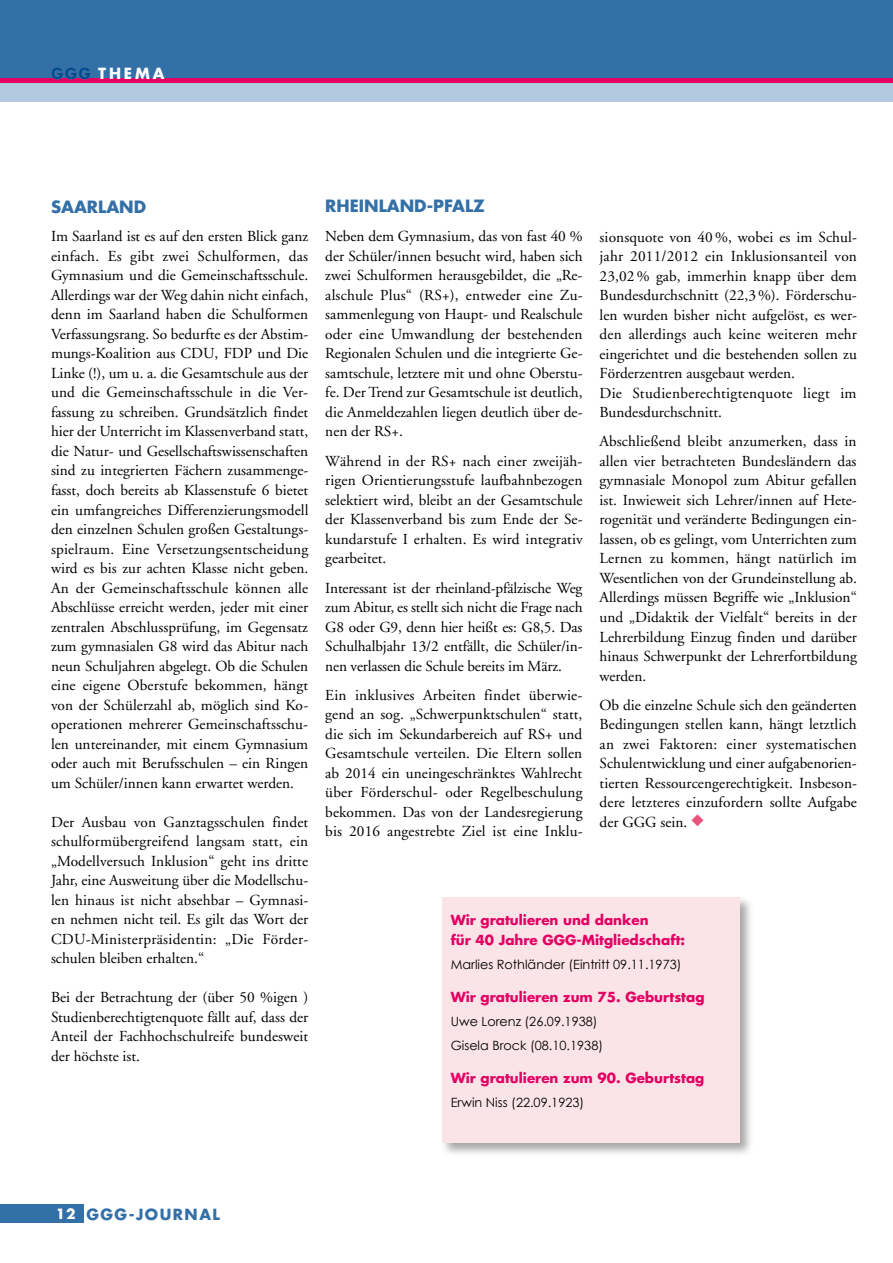
<style>
.page{position:relative;width:893px;height:1263px;background:#fff}
.page>*{position:absolute;margin:0;border:0;box-sizing:border-box;transform-origin:0 0}
.t1{font:700 16.5px "Futura";color:#3370a8}
.t2{font:15.3px/19.5px "Adobe Garamond";color:#000;text-align:justify}
.t3{font:700 15px "Futura";letter-spacing:.1em;color:#3370a8}
.t4{font:700 15px "Futura";color:#fff}
.t5{font:700 13.5px/19.5px "Futura";color:#e30062}
.t6{font:12.75px/23.7px "Century Gothic";color:#000}
.s1{color:#9c9e9f}
.s2{color:#e8527d}
.s3{font-size:13.8px;color:#fff}
</style>
<div class="page">
<div style="left:0;top:0;width:893px;height:79px;background:#3370a8"></div>
<div style="left:0;top:83px;width:893px;height:19px;background:#b3c9df"></div>
<hr style="left:0;top:79px;width:893px;height:4px;background:#e30062">
<div style="left:0;top:1204px;width:83px;height:19px;background:#3370a8"></div>
<div style="left:440px;top:895px;width:314px;height:262px;background:#000;opacity:.35"></div>
<div style="left:442px;top:897px;width:298px;height:246px;background:#fbe4e8"></div>
<p class="t4" style="left:51px;top:63px;width:62px"><span class="s1">GGG</span> Them</p>
<p class="t4" style="left:153px;top:63px;width:13px">a</p>
<p class="t1" style="left:51px;top:196px;width:82px">Saarland</p>
<p class="t1" style="left:325px;top:195px;width:12px">Rheinl</p>
<p class="t1" style="left:387px;top:195px;width:89px">and-Pfalz</p>
<p class="t2" style="left:51px;top:227px;width:259px">Im Saarland ist es auf den ersten Blick ganz einfach. Es gibt zwei Schulformen, das Gymnasium und die Gemeinschaftsschule.<br>Allerdings war der Weg dahin nicht einfach, denn im Saarland haben die Schulformen Verfassungsrang. So bedurfte es der Abstim&shy;mungs-Koalition aus CDU, FDP und Die Linke (!), um u. a. die Gesamtschule aus der und die Gemeinschaftsschule in die Ver&shy;fassung zu schreiben. Grundsätzlich findet hier der Unterricht im Klassenverband statt, die Natur- und Gesellschaftswissenschaften sind zu integrierten Fächern zusammenge&shy;fasst, doch bereits ab Klassenstufe 6 bietet ein umfangreiches Differenzierungsmodell den einzelnen Schulen großen Gestaltungs&shy;spielraum. Eine Versetzungsentscheidung wird es bis zur achten Klasse nicht geben.<br>An der Gemeinschaftsschule können alle Abschlüsse erreicht werden, jeder mit einer zentralen Abschlussprüfung, im Gegensatz zum gymnasialen G8 wird das Abitur nach neun Schuljahren abgelegt. Ob die Schulen eine eigene Oberstufe bekommen, hängt von der Schülerzahl ab, möglich sind Ko&shy;operationen mehrerer Gemeinschaftsschu&shy;len untereinander, mit einem Gymnasium oder auch mit Berufsschulen – ein Ringen um Schüler/innen kann erwartet werden.</p>
<p class="t2" style="left:51px;top:812px;width:259px">Der Ausbau von Ganztagsschulen findet schulformübergreifend langsam statt, ein „Modellversuch Inklusion“ geht ins dritte Jahr, eine Ausweitung über die Modellschu&shy;len hinaus ist nicht absehbar – Gymnasi&shy;en nehmen nicht teil. Es gilt das Wort der CDU-Ministerpräsidentin: „Die Förder&shy;schulen bleiben erhalten.“</p>
<p class="t2" style="left:51px;top:988px;width:259px">Bei der Betrachtung der (über 50 %igen )<br>Studienberechtigtenquote fällt auf, dass der Anteil der Fachhochschulreife bundesweit der höchste ist.</p>
<p class="t2" style="left:325px;top:227px;width:259px">Neben dem Gymnasium, das von fast 40 % der Schüler/innen besucht wird, haben sich zwei Schulformen herausgebildet, die „Re&shy;alschule Plus“ (RS+), entweder eine Zu&shy;sammenlegung von Haupt- und Realschule oder eine Umwandlung der bestehenden Regionalen Schulen und die integrierte Ge&shy;samtschule, letztere mit und ohne Oberstu&shy;fe. Der Trend zur Gesamtschule ist deutlich, die Anmeldezahlen liegen deutlich über de&shy;nen der RS+.</p>
<p class="t2" style="left:325px;top:451px;width:259px">Während in der RS+ nach einer zweijäh&shy;rigen Orientierungsstufe laufbahnbezogen selektiert wird, bleibt an der Gesamtschule der Klassenverband bis zum Ende der Se&shy;kundarstufe I erhalten. Es wird integrativ gearbeitet.</p>
<p class="t2" style="left:325px;top:578px;width:259px">Interessant ist der rheinland-pfälzische Weg zum Abitur, es stellt sich nicht die Frage nach G8 oder G9, denn hier heißt es: G8,5. Das Schulhalbjahr 13/2 entfällt, die Schüler/in&shy;nen verlassen die Schule bereits im März.</p>
<p class="t2" style="left:325px;top:686px;width:259px">Ein inklusives Arbeiten findet überwie&shy;gend an sog. „Schwerpunktschulen“ statt, die sich im Sekundarbereich auf RS+ und Gesamtschule verteilen. Die Eltern sollen ab 2014 ein uneingeschränktes Wahlrecht über Förderschul- oder Regelbeschulung bekommen. Das von der Landesregierung bis 2016 angestrebte Ziel ist eine Inklu-</p>
<p class="t2" style="left:600px;top:227px;width:259px;text-align:left">sionsquote von 40%, wobei es im Schul&shy;jahr 2011/2012 ein Inklusionsanteil von 23,02 % gab, immerhin knapp über dem Bundesdurchschnitt (22,3%). Förderschu&shy;len wurden bisher nicht aufgelöst, es wer&shy;den allerdings auch keine weiteren mehr eingerichtet und die bestehenden sollen zu Förderzentren ausgebaut werden.<br>Die Studienberechtigtenquote liegt im Bundesdurchschnitt.</p>
<p class="t2" style="left:600px;top:432px;width:259px">Abschließend bleibt anzumerken, dass in allen vier betrachteten Bundesländern das gymnasiale Monopol zum Abitur gefallen ist. Inwieweit sich Lehrer/innen auf Hete&shy;rogenität und veränderte Bedingungen ein&shy;lassen, ob es gelingt, vom Unterrichten zum Lernen zu kommen, hängt natürlich im Wesentlichen von der Grundeinstellung ab.<br>Allerdings müssen Begriffe wie „Inklusion“ und „Didaktik der Vielfalt“ bereits in der Lehrerbildung Einzug finden und darüber hinaus Schwerpunkt der Lehrerfortbildung werden.</p>
<p class="t2" style="left:600px;top:695px;width:259px">Ob die einzelne Schule sich den geänderten Bedingungen stellen kann, hängt letztlich an zwei Faktoren: einer systematischen Schulentwicklung und einer aufgabenorien&shy;tierten Ressourcengerechtigkeit. Insbeson&shy;dere letzteres einzufordern sollte Aufgabe der GGG sein. <span class="s2">◆</span></p>
<p class="t5" style="left:451px;top:910px;width:236px">Wir gratulieren und danken<br>für 40 Jahre GGG-Mitgliedschaft:</p>
<p class="t6" style="left:451px;top:952px;width:232px">Marlies Rothländer (Eintritt 09.11.1973)</p>
<p class="t5" style="left:451px;top:987px;width:255px">Wir gratulieren zum 75. Geburtstag</p>
<p class="t6" style="left:451px;top:1009px;width:154px">Uwe Lorenz (26.09.1938)<br>Gisela Brock (08.10.1938)</p>
<p class="t5" style="left:451px;top:1068px;width:255px">Wir gratulieren zum 90. Geburtstag</p>
<p class="t6" style="left:451px;top:1090px;width:135px">Erwin Niss (22.09.1923)</p>
<p class="t3" style="left:56px;top:1204px;width:163px"><span class="s3">12</span> GGG-Journal</p>
</div>
